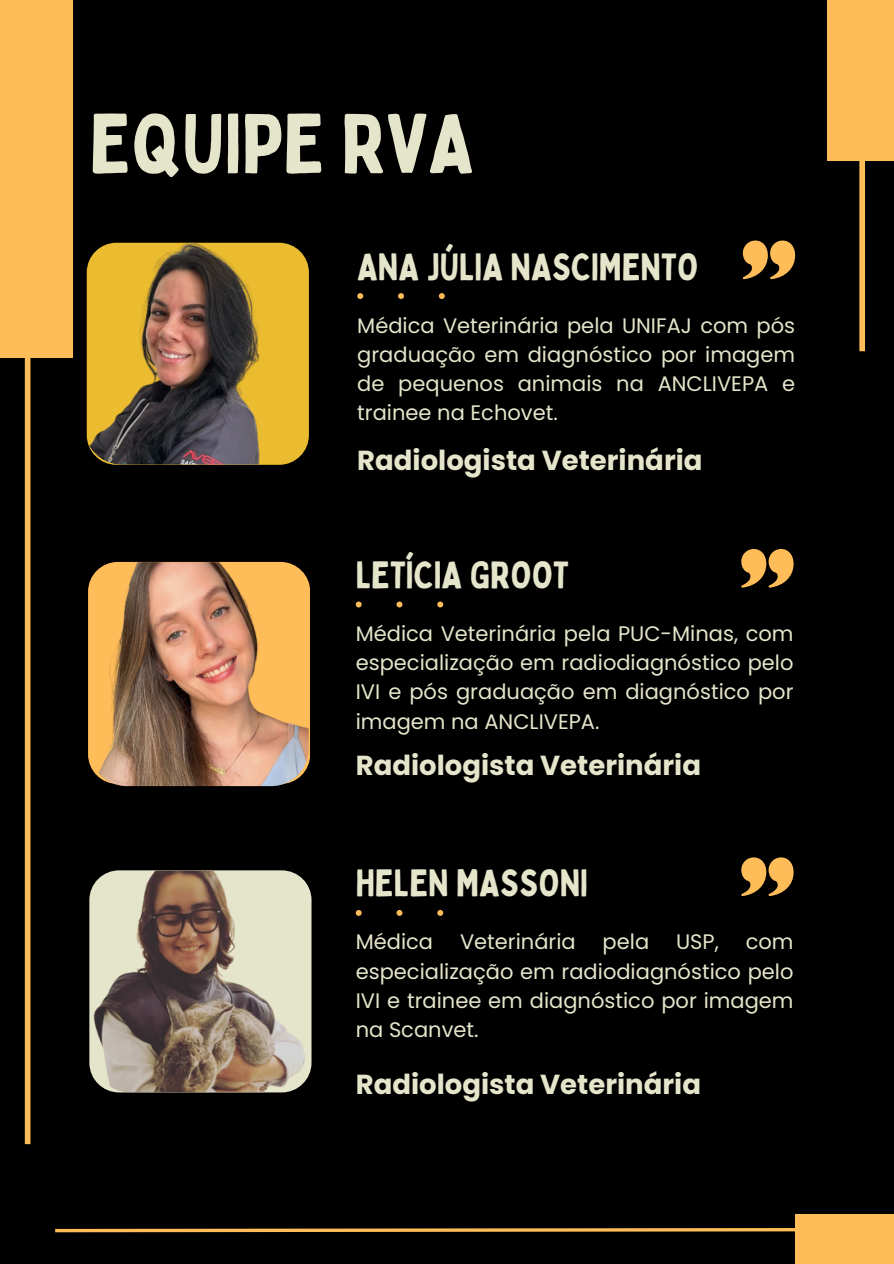
<style>
.page{position:relative;width:894px;height:1264px;background:#fff}
.page>*{position:absolute;margin:0;border:0;box-sizing:border-box;transform-origin:0 0}
.t1{font:82.8px "Bobby Jones";color:#e5e5cb}
.t2{font:37.5px "Bobby Jones";color:#e5e5cb}
.t3{font:700 27.45px "Poppins";color:#e5e5cb}
.t4{font:21px/29.2px "Poppins";color:#e5e5cb;text-align:justify}
</style>
<div class="page">
<div style="left:0;top:0;width:893px;height:1263px;background:#000"></div>
<svg style="left:55px;top:1228px;width:739px;height:5px;background:#ac7f3c"></svg>
<div style="left:794px;top:1214px;width:99px;height:49px;background:#ffbd59"></div>
<div style="left:0;top:0;width:72px;height:357px;background:#ffbd59"></div>
<div style="left:25px;top:320px;width:5px;height:824px;background:#ffbd59"></div>
<div style="left:826px;top:0;width:67px;height:161px;background:#ffbd59"></div>
<div style="left:859px;top:62px;width:5px;height:289px;background:#ffbd59"></div>
<div style="left:87px;top:243px;width:221px;height:221px;background:#ebbc2f;border-radius:30px"></div>
<img style="left:84px;top:238px;width:219px;height:226px;border-radius:37px">
<div style="left:88px;top:562px;width:222px;height:221px;background:#ffbd59;border-radius:30px"></div>
<img style="left:90px;top:562px;width:218px;height:224px;border-radius:37px">
<div style="left:89px;top:870px;width:222px;height:222px;background:#e5e5cb;border-radius:30px"></div>
<img style="left:92px;top:870px;width:219px;height:222px;border-radius:37px">
<svg style="left:438px;top:293px;width:6px;height:6px"></svg>
<svg style="left:398px;top:293px;width:6px;height:6px"></svg>
<svg style="left:357px;top:293px;width:6px;height:6px"></svg>
<svg style="left:742px;top:240px;width:52px;height:39px"></svg>
<svg style="left:437px;top:601px;width:6px;height:6px"></svg>
<svg style="left:396px;top:601px;width:6px;height:6px"></svg>
<svg style="left:355px;top:601px;width:6px;height:6px"></svg>
<svg style="left:741px;top:549px;width:52px;height:38px"></svg>
<svg style="left:437px;top:910px;width:6px;height:5px"></svg>
<svg style="left:396px;top:910px;width:6px;height:5px"></svg>
<svg style="left:355px;top:910px;width:6px;height:5px"></svg>
<svg style="left:741px;top:857px;width:52px;height:39px"></svg>
<p class="t1" style="left:89px;top:91px;width:386px">EQUIPE RVA</p>
<h2 class="t2" style="left:357px;top:243px;width:342px">ANA JÚLIA NASCIMENTO</h2>
<p class="t4" style="left:357px;top:310px;width:439px">Médica Veterinária pela UNIFAJ com pós graduação em diagnóstico por imagem de pequenos animais na ANCLIVEPA e trainee na Echovet.</p>
<p class="t3" style="left:357px;top:441px;width:347px">Radiologista Veterinária</p>
<p class="t2" style="left:355px;top:551px;width:215px">LETÍCIA GROOT</p>
<h3 class="t4" style="left:355px;top:619px;width:439px">Médica Veterinária pela PUC-Minas, com especialização em radiodiagnóstico pelo IVI e pós graduação em diagnóstico por imagem na ANCLIVEPA.</h3>
<p class="t3" style="left:355px;top:746px;width:347px">Radiologista Veterinária</p>
<p class="t2" style="left:355px;top:859px;width:234px">HELEN MASSONI</p>
<h2 class="t4" style="left:355px;top:927px;width:79px">Médica</h2>
<h2 class="t4" style="left:460px;top:927px;width:117px">Veterinária</h2>
<h2 class="t4" style="left:602px;top:927px;width:48px">pela</h2>
<h2 class="t4" style="left:676px;top:927px;width:44px">USP,</h2>
<h2 class="t4" style="left:355px;top:927px;width:439px;text-indent:390px">com especialização em radiodiagnóstico pelo IVI e trainee em diagnóstico por imagem na Scanvet.</h2>
<p class="t3" style="left:355px;top:1064px;width:347px">Radiologista Veterinária</p>
</div>
